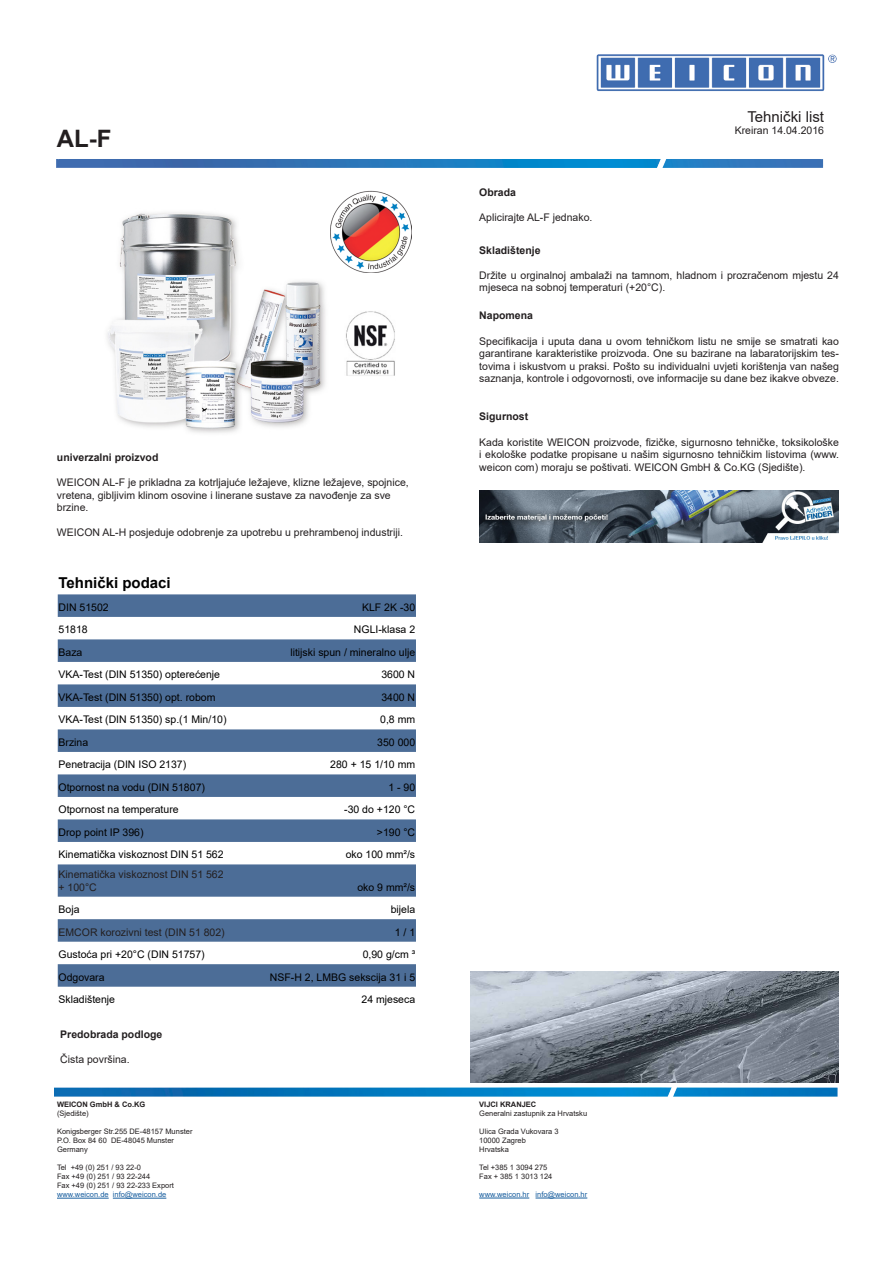
<style>
.page{position:relative;width:893px;height:1263px;background:#fff}
.page>*{position:absolute;margin:0;border:0;box-sizing:border-box;transform-origin:0 0}
.t1{font:700 24px "Arial";color:#231f20}
.t2{font:700 15px "Arial";color:#000}
.t3{font:15px "Arial";color:#231f20}
.t4{font:10.5px/12.6px "Arial";color:#231f20}
.t5{font:10.5px "Arial";color:#000}
.t6{font:700 10.5px "Arial";color:#231f20}
.t7{font:7.5px "Arial";color:#231f20}
.t8{font:7.5px "Arial";color:#175d9e}
.t9{font:700 7.5px "Arial";color:#231f20}
</style>
<div class="page">
<img style="left:57px;top:54px;width:779px;height:113px">
<img style="left:54px;top:1082px;width:785px;height:15px">
<img style="left:107px;top:212px;width:224px;height:221px">
<svg style="left:58px;top:594px;width:358px;height:393px;fill:#4c6d97"></svg>
<hr style="left:57px;top:1198px;width:52px;height:1px;background:#175d9e">
<hr style="left:113px;top:1198px;width:53px;height:1px;background:#175d9e">
<hr style="left:479px;top:1198px;width:50px;height:1px;background:#175d9e">
<hr style="left:535px;top:1198px;width:52px;height:1px;background:#175d9e">
<img style="left:331px;top:190px;width:80px;height:82px">
<img style="left:480px;top:491px;width:359px;height:52px">
<img style="left:346px;top:311px;width:49px;height:65px">
<img style="left:471px;top:972px;width:368px;height:110px">
<p class="t1" style="left:57px;top:121px;width:56px">AL-F</p>
<p class="t6" style="left:57px;top:450px;width:103px">univerzalni proizvod</p>
<p class="t4" style="left:57px;top:476px;width:353px">WEICON AL-F je prikladna za kotrljajuće ležajeve, klizne ležajeve, spojnice, vretena, gibljivim klinom osovine i linerane sustave za navođenje za sve brzine.</p>
<p class="t4" style="left:57px;top:526px;width:348px">WEICON AL-H posjeduje odobrenje za upotrebu u prehrambenoj industriji.</p>
<p class="t2" style="left:58px;top:572px;width:114px">Tehnički podaci</p>
<p class="t5" style="left:58px;top:600px;width:52px">DIN 51502</p>
<p class="t5" style="left:362px;top:600px;width:55px">KLF 2K -30</p>
<p class="t5" style="left:58px;top:622px;width:31px">51818</p>
<p class="t5" style="left:354px;top:622px;width:63px">NGLI-klasa 2</p>
<p class="t5" style="left:58px;top:645px;width:25px">Baza</p>
<p class="t5" style="left:290px;top:645px;width:126px">litijski spun / mineralno ulje</p>
<p class="t5" style="left:58px;top:667px;width:163px">VKA-Test (DIN 51350) opterećenje</p>
<p class="t5" style="left:381px;top:667px;width:35px">3600 N</p>
<p class="t5" style="left:58px;top:690px;width:158px">VKA-Test (DIN 51350) opt. robom</p>
<p class="t5" style="left:381px;top:690px;width:35px">3400 N</p>
<p class="t5" style="left:58px;top:712px;width:170px">VKA-Test (DIN 51350) sp.(1 Min/10)</p>
<p class="t5" style="left:380px;top:712px;width:37px">0,8 mm</p>
<p class="t5" style="left:58px;top:735px;width:31px">Brzina</p>
<p class="t5" style="left:377px;top:735px;width:39px">350 000</p>
<p class="t5" style="left:58px;top:757px;width:129px">Penetracija (DIN ISO 2137)</p>
<p class="t5" style="left:330px;top:757px;width:86px">280 + 15 1/10 mm</p>
<p class="t5" style="left:58px;top:780px;width:148px">Otpornost na vodu (DIN 51807)</p>
<p class="t5" style="left:388px;top:780px;width:28px">1 - 90</p>
<p class="t5" style="left:58px;top:802px;width:122px">Otpornost na temperature</p>
<p class="t5" style="left:344px;top:802px;width:73px">-30 do +120 °C</p>
<p class="t5" style="left:58px;top:825px;width:87px">Drop point IP 396)</p>
<p class="t5" style="left:377px;top:825px;width:40px">&gt;190 °C</p>
<p class="t5" style="left:58px;top:847px;width:167px">Kinematička viskoznost DIN 51 562</p>
<p class="t5" style="left:346px;top:847px;width:71px">oko 100 mm²/s</p>
<p class="t4" style="left:58px;top:868px;width:167px">Kinematička viskoznost DIN 51 562 + 100°C</p>
<p class="t5" style="left:357px;top:880px;width:59px">oko 9 mm²/s</p>
<p class="t5" style="left:58px;top:902px;width:23px">Boja</p>
<p class="t5" style="left:391px;top:902px;width:26px">bijela</p>
<p class="t4" style="left:58px;top:926px;width:168px">EMCOR korozivni test (DIN 51 802)</p>
<p class="t5" style="left:395px;top:925px;width:22px">1 / 1</p>
<p class="t5" style="left:58px;top:947px;width:148px">Gustoća pri +20°C (DIN 51757)</p>
<p class="t5" style="left:363px;top:947px;width:54px">0,90 g/cm ³</p>
<p class="t5" style="left:58px;top:970px;width:48px">Odgovara</p>
<p class="t5" style="left:270px;top:970px;width:147px">NSF-H 2, LMBG sekscija 31 i 5</p>
<p class="t5" style="left:58px;top:992px;width:58px">Skladištenje</p>
<p class="t5" style="left:362px;top:992px;width:55px">24 mjeseca</p>
<p class="t6" style="left:60px;top:1027px;width:104px">Predobrada podloge</p>
<p class="t4" style="left:60px;top:1053px;width:71px">Čista površina.</p>
<p class="t9" style="left:57px;top:1099px;width:90px">WEICON GmbH &amp; Co.KG</p>
<p class="t7" style="left:57px;top:1108px;width:33px">(Sjedište)</p>
<p class="t7" style="left:57px;top:1126px;width:137px">Konigsberger Str.255 DE-48157 Munster</p>
<p class="t7" style="left:57px;top:1135px;width:119px">P.O. Box 84 60 DE-48045 Munster</p>
<p class="t7" style="left:57px;top:1144px;width:32px">Germany</p>
<p class="t7" style="left:57px;top:1162px;width:86px">Tel +49 (0) 251 / 93 22-0</p>
<p class="t7" style="left:57px;top:1171px;width:95px">Fax +49 (0) 251 / 93 22-244</p>
<p class="t7" style="left:57px;top:1180px;width:118px">Fax +49 (0) 251 / 93 22-233 Export</p>
<p class="t8" style="left:57px;top:1189px;width:111px">www.weicon.de info@weicon.de</p>
<p class="t3" style="left:747px;top:106px;width:78px">Tehnički list</p>
<p class="t4" style="left:735px;top:124px;width:91px">Kreiran 14.04.2016</p>
<p class="t6" style="left:479px;top:185px;width:38px">Obrada</p>
<p class="t4" style="left:479px;top:211px;width:115px">Aplicirajte AL-F jednako.</p>
<p class="t6" style="left:479px;top:242px;width:63px">Skladištenje</p>
<p class="t4" style="left:479px;top:269px;width:361px">Držite u orginalnoj ambalaži na tamnom, hladnom i prozračenom mjestu 24 mjeseca na sobnoj temperaturi (+20°C).</p>
<p class="t6" style="left:479px;top:308px;width:55px">Napomena</p>
<p class="t4" style="left:479px;top:334px;width:361px;text-align:justify">Specifikacija i uputa dana u ovom tehničkom listu ne smije se smatrati kao garantirane karakteristike proizvoda. One su bazirane na labaratorijskim tes&shy;tovima i iskustvom u praksi. Pošto su individualni uvjeti korištenja van našeg saznanja, kontrole i odgovornosti, ove informacije su dane bez ikakve obveze.</p>
<p class="t6" style="left:479px;top:409px;width:51px">Sigurnost</p>
<p class="t4" style="left:479px;top:436px;width:361px;text-align:justify">Kada koristite WEICON proizvode, fizičke, sigurnosno tehničke, toksikološke i ekološke podatke propisane u našim sigurnosno tehničkim listovima (www. weicon com) moraju se poštivati. WEICON GmbH &amp; Co.KG (Sjedište).</p>
<p class="t9" style="left:479px;top:1099px;width:59px">VIJCI KRANJEC</p>
<p class="t7" style="left:479px;top:1108px;width:109px">Generalni zastupnik za Hrvatsku</p>
<p class="t7" style="left:479px;top:1126px;width:81px">Ulica Grada Vukovara 3</p>
<p class="t7" style="left:479px;top:1135px;width:48px">10000 Zagreb</p>
<p class="t7" style="left:479px;top:1144px;width:31px">Hrvatska</p>
<p class="t7" style="left:479px;top:1162px;width:70px">Tel +385 1 3094 275</p>
<p class="t7" style="left:479px;top:1171px;width:75px">Fax + 385 1 3013 124</p>
<p class="t8" style="left:479px;top:1189px;width:110px">www.weicon.hr info@weicon.hr</p>
</div>
